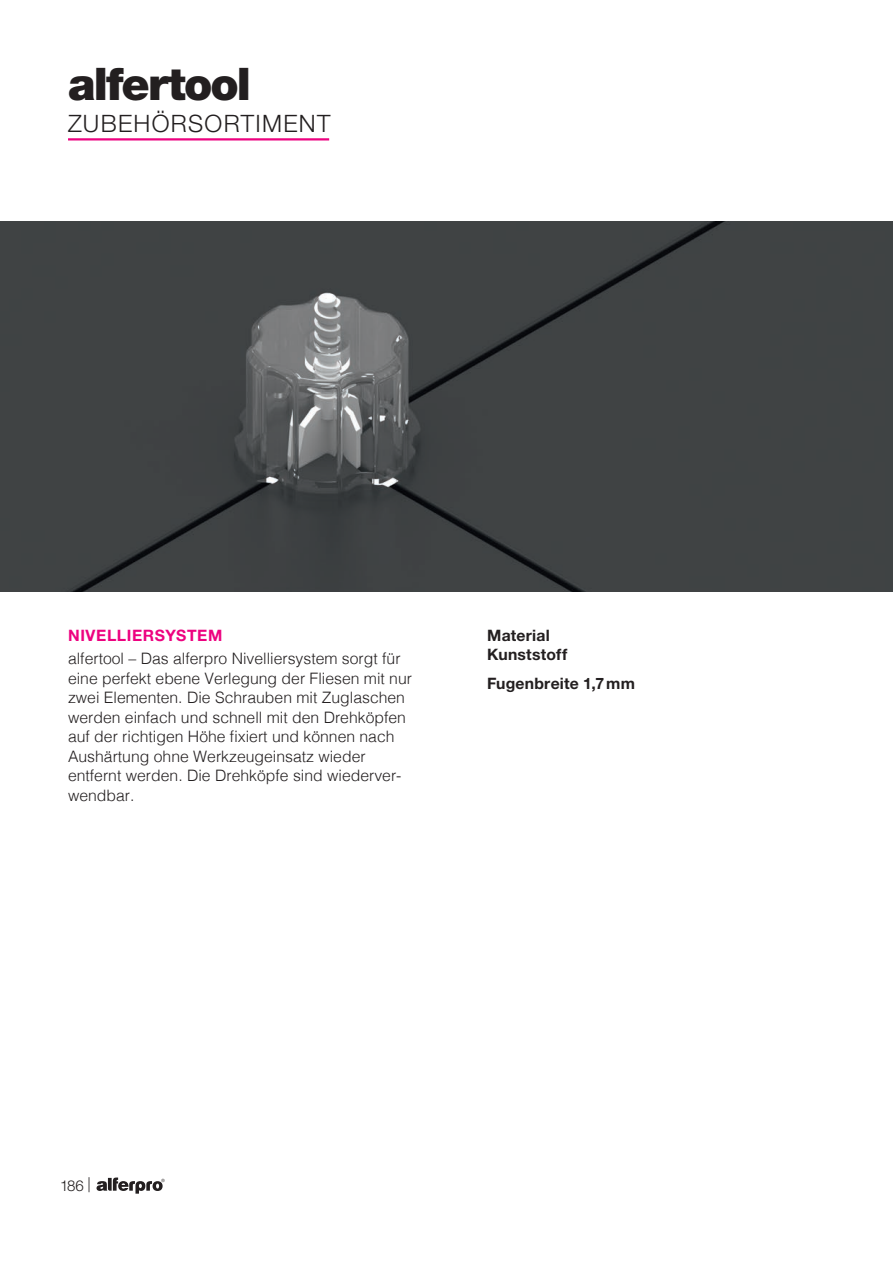
<style>
.page{position:relative;width:893px;height:1263px;background:#fff}
.page>*{position:absolute;margin:0;border:0;box-sizing:border-box;transform-origin:0 0}
.t1{font:900 45px "Helvetica Neue LT Std";letter-spacing:-.04em;color:#231f20}
.t2{font:300 24px "Helvetica Neue LT Std";letter-spacing:.055em;color:#231f20}
.t3{font:300 15.75px/19.5px "Helvetica";color:#231f20}
.t4{font:700 15.75px/19.5px "Helvetica Neue LT Std";letter-spacing:.015em;color:#231f20}
.t5{font:700 15.75px "Helvetica Neue LT Std";letter-spacing:.04em;color:#ed0280}
.t6{font:300 15px "Helvetica Neue LT Std";color:#231f20}
</style>
<div class="page">
<img style="left:0;top:221px;width:893px;height:370px">
<hr style="left:68px;top:138px;width:261px;height:2px;background:#ed0280">
<svg style="left:97px;top:1177px;width:68px;height:17px"></svg>
<h1 class="t1" style="left:68px;top:57px;width:184px">alfertool</h1>
<h2 class="t2" style="left:68px;top:109px;width:264px">ZUBEHÖRSORTIMENT</h2>
<p class="t5" style="left:68px;top:625px;width:156px">NIVELLIERSYSTEM</p>
<p class="t3" style="left:68px;top:648px;width:345px">alfertool – Das alferpro Nivelliersystem sorgt für eine perfekt ebene Verlegung der Fliesen mit nur zwei Elementen. Die Schrauben mit Zuglaschen werden einfach und schnell mit den Drehköpfen auf der richtigen Höhe fixiert und können nach Aushärtung ohne Werkzeugeinsatz wieder entfernt werden. Die Drehköpfe sind wiederver&shy;wendbar.</p>
<p class="t4" style="left:487px;top:625px;width:82px">Material<br>Kunststoff</p>
<p class="t4" style="left:487px;top:674px;width:149px">Fugenbreite 1,7mm</p>
<p class="t6" style="left:60px;top:1176px;width:32px">186 |</p>
</div>
